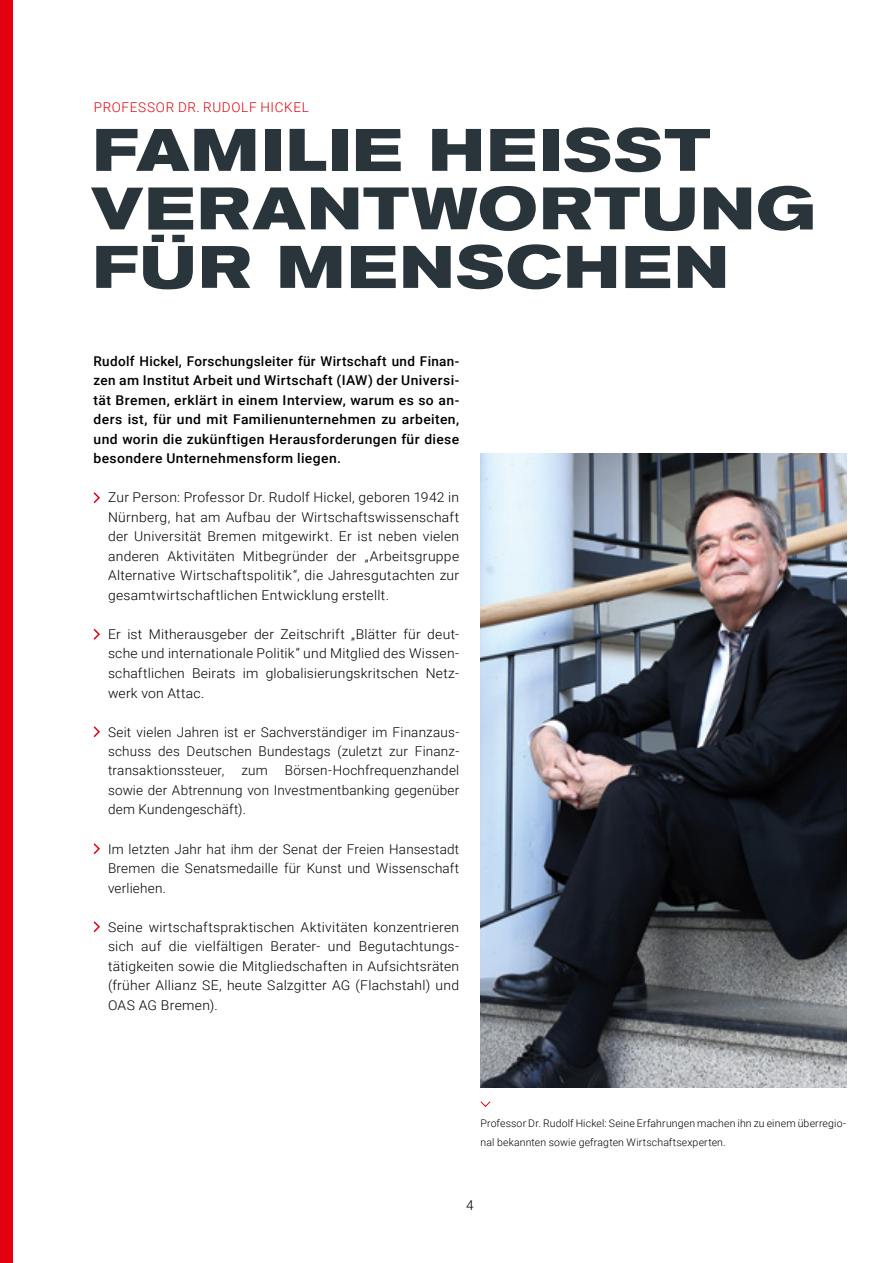
<style>
.page{position:relative;width:893px;height:1263px;background:#fff}
.page>*{position:absolute;margin:0;border:0;box-sizing:border-box;transform-origin:0 0}
.t1{font:60px/58.5px "Akz Ext Bol";letter-spacing:.05em;color:#29353a}
.t2{font:300 13.5px/19.5px "Roboto";letter-spacing:.015em;color:#000;text-align:justify}
.t3{font:500 13.5px/19.5px "Roboto";letter-spacing:.03em;color:#000;text-align:justify}
.t4{font:300 13.5px "Roboto";letter-spacing:.05em;color:#e3000f}
.t5{font:300 10.5px/19.5px "Roboto";letter-spacing:.015em;color:#000}
</style>
<div class="page">
<svg style="left:93px;top:492px;width:7px;height:12px"></svg>
<svg style="left:93px;top:628px;width:7px;height:12px"></svg>
<svg style="left:93px;top:726px;width:7px;height:12px"></svg>
<svg style="left:93px;top:843px;width:7px;height:12px"></svg>
<svg style="left:93px;top:921px;width:7px;height:12px"></svg>
<img style="left:480px;top:454px;width:366px;height:633px">
<svg style="left:480px;top:1101px;width:11px;height:6px"></svg>
<div style="left:0;top:0;width:13px;height:1263px;background:#e3000f"></div>
<p class="t4" style="left:94px;top:98px;width:216px">PROFESSOR DR. RUDOLF HICKEL</p>
<h1 class="t1" style="left:94px;top:122px;width:724px">FAMILIE HEISST<br>VERANTWORTUNG<br>FÜR MENSCHEN</h1>
<p class="t3" style="left:94px;top:351px;width:367px">Rudolf Hickel, Forschungsleiter für Wirtschaft und Finan&shy;zen am Institut Arbeit und Wirtschaft (IAW) der Universi&shy;tät Bremen, erklärt in einem Interview, warum es so an&shy;ders ist, für und mit Familienunternehmen zu arbeiten, und worin die zukünftigen Herausforderungen für diese besondere Unternehmensform liegen.</p>
<p class="t2" style="left:108px;top:487px;width:353px">Zur Person: Professor Dr. Rudolf Hickel, geboren 1942 in Nürnberg, hat am Aufbau der Wirtschaftswissenschaft der Universität Bremen mitgewirkt. Er ist neben vielen anderen Aktivitäten Mitbegründer der „Arbeitsgruppe Alternative Wirtschaftspolitik“, die Jahresgutachten zur gesamtwirtschaftlichen Entwicklung erstellt.</p>
<p class="t2" style="left:108px;top:624px;width:353px">Er ist Mitherausgeber der Zeitschrift „Blätter für deut&shy;sche und internationale Politik“ und Mitglied des Wissen&shy;schaftlichen Beirats im globalisierungskritschen Netz&shy;werk von Attac.</p>
<p class="t2" style="left:108px;top:721px;width:353px">Seit vielen Jahren ist er Sachverständiger im Finanzaus&shy;schuss des Deutschen Bundestags (zuletzt zur Finanz&shy;transaktionssteuer,</p>
<p class="t2" style="left:108px;top:760px;width:353px;text-indent:177px">Börsen-Hochfrequenzhandel sowie der Abtrennung von Investmentbanking gegenüber dem Kundengeschäft).</p>
<p class="t2" style="left:108px;top:838px;width:353px">Im letzten Jahr hat ihm der Senat der Freien Hansestadt Bremen die Senatsmedaille für Kunst und Wissenschaft verliehen.</p>
<p class="t2" style="left:108px;top:916px;width:353px">Seine wirtschaftspraktischen Aktivitäten konzentrieren sich auf die vielfältigen Berater- und Begutachtungs&shy;tätigkeiten sowie die Mitgliedschaften in Aufsichtsräten (früher Allianz SE, heute Salzgitter AG (Flachstahl) und OAS AG Bremen).</p>
<p class="t2" style="left:241px;top:760px;width:28px">zum</p>
<p class="t5" style="left:480px;top:1113px;width:367px">Professor Dr. Rudolf Hickel: Seine Erfahrungen machen ihn zu einem überregio&shy;nal bekannten sowie gefragten Wirtschaftsexperten.</p>
<p class="t2" style="left:466px;top:1194px;width:9px">4</p>
</div>
